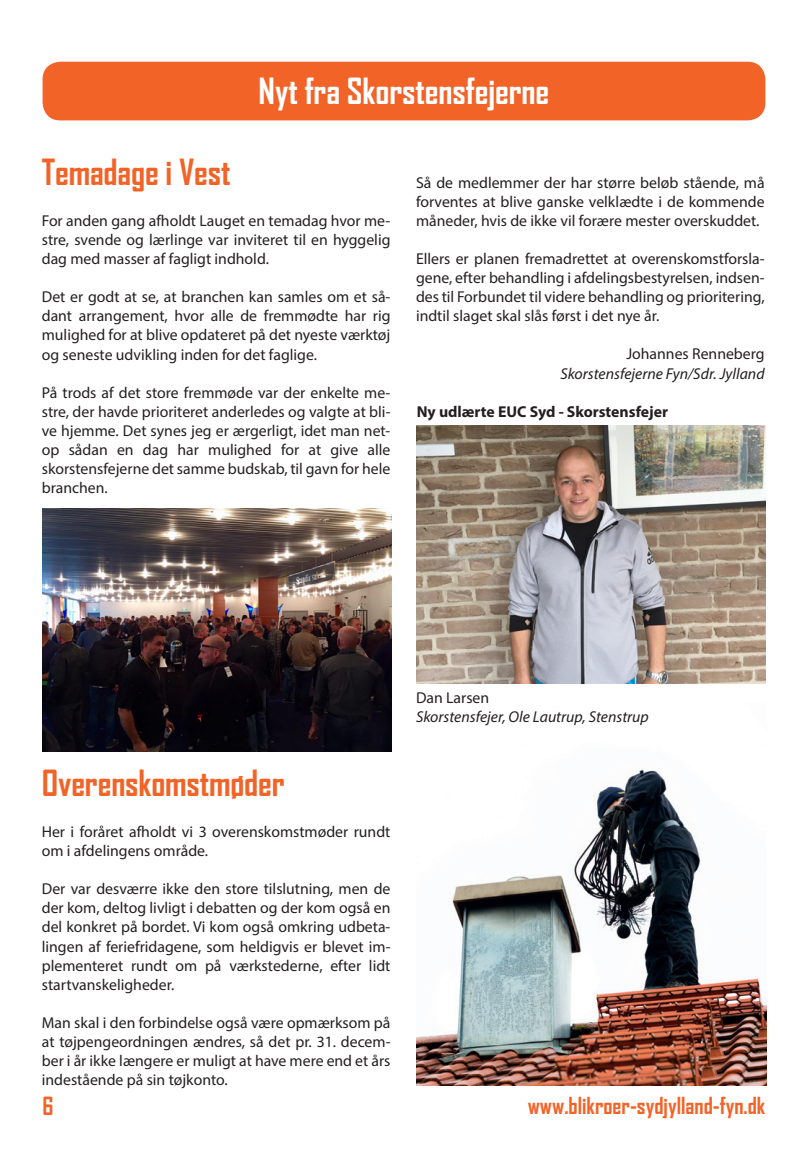
<style>
.page{position:relative;width:808px;height:1149px;background:#fff}
.page>*{position:absolute;margin:0;border:0;box-sizing:border-box;transform-origin:0 0}
.t1{font:700 34.5px "Agency FB";letter-spacing:-.005em;color:#f26327}
.t2{font:700 34.5px "Agency FB";letter-spacing:-.005em;color:#fff}
.t3{font:700 24px "Agency FB";color:#f26327}
.t4{font:700 22.5px "Agency FB";color:#f26327}
.t5{font:15.75px/19px "Myriad Pro";color:#231f20;text-align:justify}
.t6{font:italic 15.75px "Myriad Pro";color:#231f20}
.t7{font:700 15.75px "Myriad Pro";color:#231f20}
</style>
<div class="page">
<img style="left:416px;top:769px;width:350px;height:315px">
<div style="left:43px;top:62px;width:722px;height:58px;background:#f26327;border-radius:18px"></div>
<img style="left:417px;top:425px;width:348px;height:258px">
<img style="left:43px;top:508px;width:348px;height:242px">
<h1 class="t2" style="left:259px;top:69px;width:292px">Nyt fra Skorstensfejerne</h1>
<h1 class="t1" style="left:42px;top:150px;width:190px">Temadage i Vest</h1>
<p class="t5" style="left:42px;top:211px;width:350px">For anden gang afholdt Lauget en temadag hvor me&shy;stre, svende og lærlinge var inviteret til en hyggelig dag med masser af fagligt indhold.</p>
<p class="t5" style="left:42px;top:287px;width:350px">Det er godt at se, at branchen kan samles om et så&shy;dant arrangement, hvor alle de fremmødte har rig mulighed for at blive opdateret på det nyeste værktøj og seneste udvikling inden for det faglige.</p>
<p class="t5" style="left:42px;top:382px;width:350px">På trods af det store fremmøde var der enkelte me&shy;stre, der havde prioriteret anderledes og valgte at bli&shy;ve hjemme. Det synes jeg er ærgerligt, idet man net&shy;op sådan en dag har mulighed for at give alle skorstensfejerne det samme budskab, til gavn for hele branchen.</p>
<p class="t5" style="left:416px;top:172px;width:350px">Så de medlemmer der har større beløb stående, må forventes at blive ganske velklædte i de kommende måneder, hvis de ikke vil forære mester overskuddet.</p>
<p class="t5" style="left:416px;top:249px;width:350px">Ellers er planen fremadrettet at overenskomstforsla&shy;gene, efter behandling i afdelingsbestyrelsen, indsen&shy;des til Forbundet til videre behandling og prioritering, indtil slaget skal slås først i det nye år.</p>
<p class="t5" style="left:626px;top:344px;width:140px">Johannes Renneberg</p>
<p class="t6" style="left:560px;top:363px;width:206px">Skorstensfejerne Fyn/Sdr. Jylland</p>
<p class="t7" style="left:417px;top:401px;width:253px">Ny udlærte EUC Syd - Skorstensfejer</p>
<h1 class="t1" style="left:42px;top:761px;width:244px">Overenskomstmøder</h1>
<p class="t5" style="left:42px;top:821px;width:350px">Her i foråret afholdt vi 3 overenskomstmøder rundt om i afdelingens område.</p>
<p class="t5" style="left:42px;top:878px;width:350px">Der var desværre ikke den store tilslutning, men de der kom, deltog livligt i debatten og der kom også en del konkret på bordet. Vi kom også omkring udbeta&shy;lingen af feriefridagene, som heldigvis er blevet im&shy;plementeret rundt om på værkstederne, efter lidt startvanskeligheder.</p>
<p class="t5" style="left:42px;top:1012px;width:350px">Man skal i den forbindelse også være opmærksom på at tøjpengeordningen ændres, så det pr. 31. decem&shy;ber i år ikke længere er muligt at have mere end et års indestående på sin tøjkonto.</p>
<p class="t5" style="left:416px;top:688px;width:75px">Dan Larsen</p>
<p class="t6" style="left:416px;top:707px;width:234px">Skorstensfejer, Ole Lautrup, Stenstrup</p>
<h2 class="t3" style="left:43px;top:1090px;width:13px">6</h2>
<h3 class="t4" style="left:528px;top:1091px;width:239px">www.blikroer-sydjylland-fyn.dk</h3>
</div>
